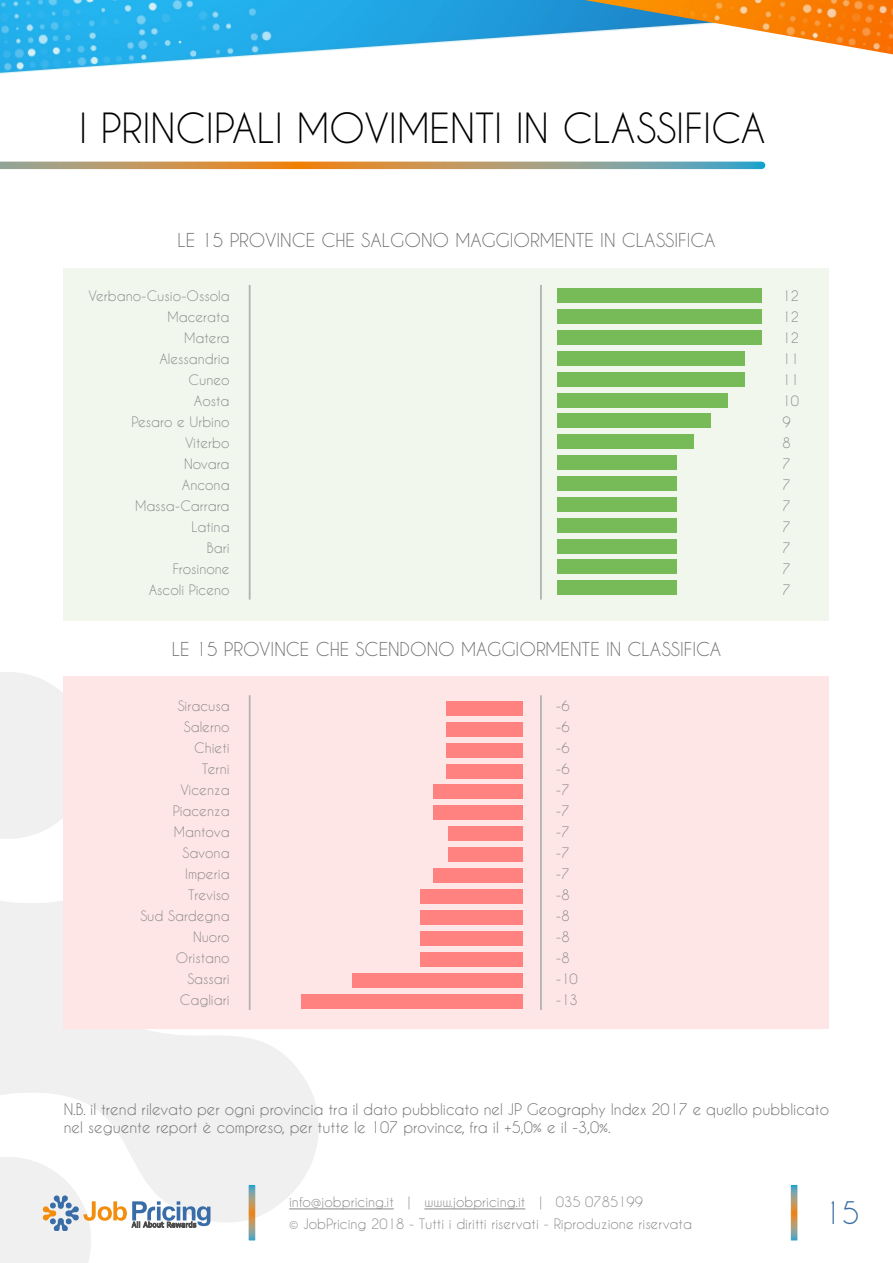
<style>
.page{position:relative;width:893px;height:1263px;background:#fff}
.page>*{position:absolute;margin:0;border:0;box-sizing:border-box;transform-origin:0 0}
.t1{font:39px "Caviar Dreams";color:#000}
.t2{font:29.25px "Caviar Dreams";color:#386da7}
.t3{font:18px "Caviar Dreams";color:#706f6f}
.t4{font:15px/18px "Caviar Dreams";color:#706f6f}
.t5{font:13.5px/21px "Caviar Dreams";color:#878787}
</style>
<div class="page">
<svg style="left:790px;top:1185px;width:8px;height:56px"></svg>
<img style="left:0;top:0;width:178px;height:74px">
<img style="left:148px;top:0;width:745px;height:61px">
<svg style="left:0;top:839px;width:329px;height:395px;fill:#f0f0f0"></svg>
<div style="left:0;top:672px;width:64px;height:167px;background:#f0f0f0"></div>
<svg style="left:0;top:1157px;width:210px;height:106px"></svg>
<hr style="left:289px;top:1208px;width:105px;height:1px;background:#878787">
<hr style="left:424px;top:1208px;width:101px;height:1px;background:#878787">
<svg style="left:248px;top:1185px;width:7px;height:56px"></svg>
<svg style="left:0;top:162px;width:762px;height:7px;background:#ae986c"></svg>
<div style="left:64px;top:268px;width:765px;height:353px;background:#f1f7ed"></div>
<div style="left:64px;top:676px;width:765px;height:353px;background:#ffe6e6"></div>
<hr style="left:249px;top:285px;width:2px;height:315px;background:#b3b2b2">
<div style="left:558px;top:289px;width:204px;height:14px;background:#77ba58"></div>
<div style="left:558px;top:309px;width:204px;height:15px;background:#77ba58"></div>
<div style="left:558px;top:330px;width:204px;height:15px;background:#77ba58"></div>
<div style="left:558px;top:351px;width:187px;height:14px;background:#77ba58"></div>
<div style="left:558px;top:372px;width:187px;height:14px;background:#77ba58"></div>
<div style="left:558px;top:393px;width:170px;height:14px;background:#77ba58"></div>
<div style="left:558px;top:414px;width:153px;height:14px;background:#77ba58"></div>
<div style="left:558px;top:435px;width:136px;height:14px;background:#77ba58"></div>
<div style="left:558px;top:455px;width:119px;height:15px;background:#77ba58"></div>
<div style="left:558px;top:476px;width:119px;height:15px;background:#77ba58"></div>
<div style="left:558px;top:497px;width:119px;height:14px;background:#77ba58"></div>
<hr style="left:540px;top:285px;width:2px;height:315px;background:#b3b2b2">
<div style="left:558px;top:518px;width:119px;height:14px;background:#77ba58"></div>
<div style="left:558px;top:581px;width:119px;height:14px;background:#77ba58"></div>
<div style="left:558px;top:560px;width:119px;height:14px;background:#77ba58"></div>
<div style="left:558px;top:539px;width:119px;height:14px;background:#77ba58"></div>
<hr style="left:249px;top:695px;width:2px;height:315px;background:#b3b2b2">
<div style="left:446px;top:701px;width:77px;height:14px;background:#ff8180"></div>
<div style="left:446px;top:722px;width:77px;height:14px;background:#ff8180"></div>
<div style="left:446px;top:743px;width:77px;height:14px;background:#ff8180"></div>
<div style="left:446px;top:764px;width:77px;height:14px;background:#ff8180"></div>
<div style="left:434px;top:785px;width:89px;height:14px;background:#ff8180"></div>
<div style="left:434px;top:806px;width:89px;height:14px;background:#ff8180"></div>
<div style="left:448px;top:827px;width:75px;height:14px;background:#ff8180"></div>
<div style="left:448px;top:848px;width:75px;height:14px;background:#ff8180"></div>
<div style="left:434px;top:869px;width:89px;height:14px;background:#ff8180"></div>
<div style="left:421px;top:889px;width:102px;height:15px;background:#ff8180"></div>
<div style="left:421px;top:910px;width:102px;height:15px;background:#ff8180"></div>
<hr style="left:540px;top:695px;width:2px;height:315px;background:#b3b2b2">
<div style="left:421px;top:931px;width:102px;height:15px;background:#ff8180"></div>
<div style="left:302px;top:994px;width:221px;height:14px;background:#ff8180"></div>
<div style="left:353px;top:973px;width:170px;height:14px;background:#ff8180"></div>
<div style="left:421px;top:952px;width:102px;height:15px;background:#ff8180"></div>
<h1 class="t1" style="left:79px;top:105px;width:688px">I PRINCIPALI MOVIMENTI IN CLASSIFICA</h1>
<h3 class="t3" style="left:178px;top:230px;width:539px">LE 15 PROVINCE CHE SALGONO MAGGIORMENTE IN CLASSIFICA</h3>
<p class="t5" style="left:88px;top:285px;width:143px;text-align:right">Verbano-Cusio-Ossola<br>Macerata<br>Matera<br>Alessandria<br>Cuneo<br>Aosta<br>Pesaro e Urbino<br>Viterbo<br>Novara<br>Ancona<br>Massa-Carrara<br>Latina<br>Bari<br>Frosinone<br>Ascoli Piceno</p>
<h3 class="t3" style="left:172px;top:638px;width:551px">LE 15 PROVINCE CHE SCENDONO MAGGIORMENTE IN CLASSIFICA</h3>
<p class="t5" style="left:140px;top:695px;width:91px;text-align:right">Siracusa<br>Salerno<br>Chieti<br>Terni<br>Vicenza<br>Piacenza<br>Mantova<br>Savona<br>Imperia<br>Treviso<br>Sud Sardegna<br>Nuoro<br>Oristano<br>Sassari<br>Cagliari</p>
<p class="t5" style="left:556px;top:695px;width:24px">-6 -6 -6 -6 -7 -7 -7 -7 -7 -8 -8 -8 -8 -10 -13</p>
<p class="t5" style="left:782px;top:285px;width:18px">12<br>12<br>12<br>11<br>11<br>10<br>9<br>8<br>7<br>7<br>7<br>7<br>7<br>7<br>7</p>
<p class="t4" style="left:64px;top:1100px;width:767px">N.B. il trend rilevato per ogni provincia tra il dato pubblicato nel JP Geography Index 2017 e quello pubblicato nel seguente report è compreso, per tutte le 107 province, fra il +5,0% e il -3,0%.</p>
<p class="t5" style="left:289px;top:1191px;width:404px">info@jobpricing.it | www.jobpricing.it | 035 0785199<br>© JobPricing 2018 - Tutti i diritti riservati - Riproduzione riservata</p>
<h2 class="t2" style="left:824px;top:1195px;width:37px">15</h2>
</div>
